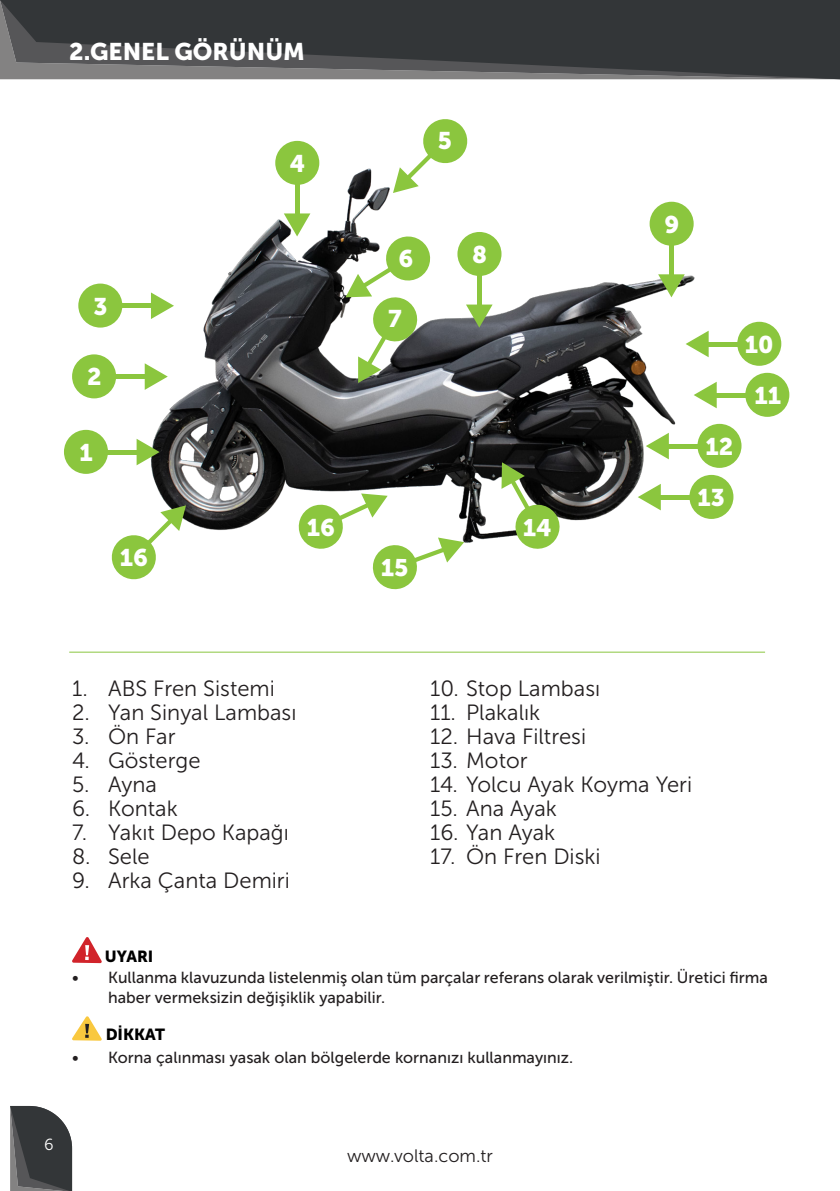
<style>
.page{position:relative;width:840px;height:1191px;background:#fff}
.page>*{position:absolute;margin:0;border:0;box-sizing:border-box;transform-origin:0 0}
.t1{font:24px "Museo Sans 900";color:#fff}
.t2{font:22px "Museo Sans 300";color:#231f20}
.t3{font:18px "Museo Sans 300";color:#231f20}
.t4{font:16px/20px "Museo Sans 500";color:#231f20}
.t5{font:16px "Museo Sans 900";color:#000}
.t6{font:16px "Museo Sans 300";color:#fff}
</style>
<div class="page">
<img style="left:72px;top:140px;width:688px;height:403px">
<svg style="left:10px;top:1106px;width:62px;height:85px"></svg>
<svg style="left:0;top:0;width:839px;height:79px;fill:#333638"></svg>
<hr style="left:69px;top:651px;width:695px;height:1px;background:#8bc640">
<svg style="left:72px;top:937px;width:30px;height:26px"></svg>
<svg style="left:72px;top:1016px;width:30px;height:24px"></svg>
<hr style="left:79px;top:450px;width:60px;height:4px;background:#8bc63e">
<div style="left:64px;top:430px;width:44px;height:44px;background:#8bc63e;border-radius:50%"></div>
<svg style="left:136px;top:439px;width:23px;height:26px"></svg>
<div style="left:87px;top:374px;width:60px;height:5px;background:#8bc63e"></div>
<div style="left:72px;top:354px;width:44px;height:44px;background:#8bc63e;border-radius:50%"></div>
<svg style="left:145px;top:363px;width:23px;height:27px"></svg>
<hr style="left:705px;top:342px;width:61px;height:4px;background:#8bc63e">
<div style="left:736px;top:322px;width:44px;height:44px;background:#8bc63e;border-radius:50%"></div>
<svg style="left:685px;top:331px;width:23px;height:26px"></svg>
<hr style="left:713px;top:393px;width:61px;height:4px;background:#8bc63e">
<div style="left:744px;top:373px;width:44px;height:44px;background:#8bc63e;border-radius:50%"></div>
<svg style="left:693px;top:382px;width:23px;height:26px"></svg>
<hr style="left:665px;top:444px;width:61px;height:4px;background:#8bc63e">
<div style="left:697px;top:424px;width:44px;height:44px;background:#8bc63e;border-radius:50%"></div>
<svg style="left:645px;top:433px;width:23px;height:26px"></svg>
<hr style="left:657px;top:495px;width:61px;height:4px;background:#8bc63e">
<div style="left:689px;top:475px;width:44px;height:44px;background:#8bc63e;border-radius:50%"></div>
<svg style="left:637px;top:484px;width:23px;height:26px"></svg>
<svg style="left:110px;top:505px;width:76px;height:75px"></svg>
<hr style="left:93px;top:304px;width:61px;height:4px;background:#8bc63e">
<div style="left:78px;top:283px;width:44px;height:44px;background:#8bc63e;border-radius:50%"></div>
<svg style="left:151px;top:292px;width:23px;height:27px"></svg>
<hr style="left:295px;top:156px;width:4px;height:60px;background:#8bc63e">
<div style="left:275px;top:141px;width:44px;height:44px;background:#8bc63e;border-radius:50%"></div>
<svg style="left:283px;top:213px;width:27px;height:23px"></svg>
<hr style="left:477px;top:247px;width:4px;height:60px;background:#8bc63e">
<div style="left:457px;top:232px;width:44px;height:44px;background:#8bc63e;border-radius:50%"></div>
<svg style="left:465px;top:304px;width:27px;height:23px"></svg>
<div style="left:668px;top:216px;width:5px;height:61px;background:#8bc63e"></div>
<div style="left:649px;top:202px;width:44px;height:44px;background:#8bc63e;border-radius:50%"></div>
<svg style="left:657px;top:274px;width:27px;height:23px"></svg>
<svg style="left:393px;top:119px;width:76px;height:74px"></svg>
<svg style="left:345px;top:233px;width:88px;height:150px"></svg>
<svg style="left:295px;top:493px;width:169px;height:97px"></svg>
<svg style="left:501px;top:462px;width:61px;height:87px"></svg>
<p class="t1" style="left:69px;top:38px;width:237px">2.GENEL GÖRÜNÜM</p>
<p class="t1" style="left:93px;top:292px;width:16px">3</p>
<p class="t1" style="left:87px;top:363px;width:16px">2</p>
<p class="t1" style="left:79px;top:439px;width:15px">1</p>
<p class="t1" style="left:120px;top:544px;width:30px">16</p>
<p class="t1" style="left:289px;top:150px;width:17px">4</p>
<p class="t1" style="left:306px;top:514px;width:30px">16</p>
<p class="t1" style="left:437px;top:127px;width:16px">5</p>
<p class="t1" style="left:398px;top:245px;width:16px">6</p>
<p class="t1" style="left:388px;top:305px;width:15px">7</p>
<p class="t1" style="left:472px;top:241px;width:16px">8</p>
<p class="t1" style="left:664px;top:211px;width:16px">9</p>
<p class="t1" style="left:705px;top:433px;width:29px">12</p>
<p class="t1" style="left:697px;top:484px;width:29px">13</p>
<p class="t1" style="left:744px;top:331px;width:30px">10</p>
<p class="t1" style="left:754px;top:382px;width:28px">11</p>
<p class="t2" style="left:72px;top:677px;width:204px">1. ABS Fren Sistemi</p>
<p class="t2" style="left:72px;top:701px;width:226px">2. Yan Sinyal Lambası</p>
<p class="t2" style="left:72px;top:725px;width:105px">3. Ön Far</p>
<p class="t2" style="left:72px;top:749px;width:130px">4. Gösterge</p>
<p class="t2" style="left:72px;top:773px;width:86px">5. Ayna</p>
<p class="t2" style="left:72px;top:797px;width:107px">6. Kontak</p>
<p class="t2" style="left:72px;top:821px;width:218px">7. Yakıt Depo Kapağı</p>
<p class="t2" style="left:72px;top:845px;width:79px">8. Sele</p>
<p class="t2" style="left:72px;top:869px;width:219px">9. Arka Çanta Demiri</p>
<p class="t5" style="left:105px;top:947px;width:50px">UYARI</p>
<p class="t2" style="left:430px;top:677px;width:171px">10. Stop Lambası</p>
<p class="t2" style="left:430px;top:701px;width:112px">11. Plakalık</p>
<p class="t2" style="left:430px;top:725px;width:157px">12. Hava Filtresi</p>
<p class="t2" style="left:430px;top:749px;width:99px">13. Motor</p>
<p class="t2" style="left:430px;top:773px;width:263px">14. Yolcu Ayak Koyma Yeri</p>
<p class="t2" style="left:430px;top:797px;width:128px">15. Ana Ayak</p>
<p class="t2" style="left:430px;top:821px;width:126px">16. Yan Ayak</p>
<p class="t2" style="left:430px;top:845px;width:172px">17. Ön Fren Diski</p>
<p class="t4" style="left:108px;top:967px;width:661px;text-indent:-36px">• Kullanma klavuzunda listelenmiş olan tüm parçalar referans olarak verilmiştir. Üretici firma haber vermeksizin değişiklik yapabilir.</p>
<p class="t5" style="left:106px;top:1025px;width:61px">DİKKAT</p>
<p class="t4" style="left:72px;top:1047px;width:502px">• Korna çalınması yasak olan bölgelerde kornanızı kullanmayınız.</p>
<p class="t6" style="left:44px;top:1135px;width:11px">6</p>
<p class="t3" style="left:347px;top:1145px;width:147px">www.volta.com.tr</p>
</div>
